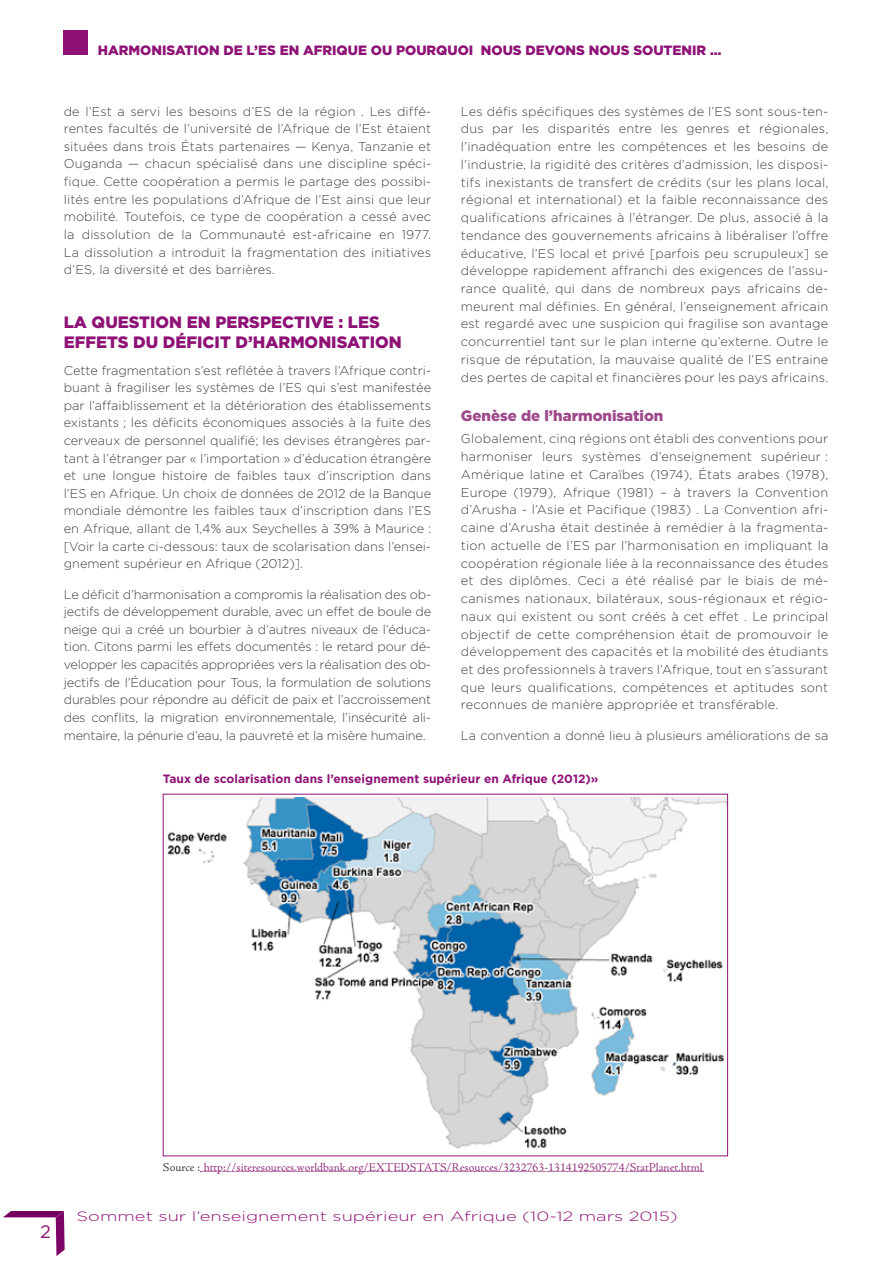
<style>
.page{position:relative;width:893px;height:1263px;background:#fff}
.page>*{position:absolute;margin:0;border:0;box-sizing:border-box;transform-origin:0 0}
.t1{font:18px "Gotham";color:#8e1276}
.t2{font:900 16.5px/20.1px "Gotham";color:#8e1276}
.t3{font:900 15px "Gotham";color:#9e498b}
.t4{font:900 13.5px "Gotham";color:#8e1276}
.t5{font:300 13.5px "Gotham";color:#8e1276;scale:1.36 1}
.t6{font:300 12.75px/17.7px "Gotham";color:#414042;text-align:justify}
.t7{font:12px "Adobe Jenson Pro";color:#963280}
.t8{font:700 12px "Gotham";color:#8e1276}
.s1{color:#414042}
</style>
<div class="page">
<svg style="left:3px;top:1211px;width:62px;height:45px"></svg>
<div style="left:64px;top:31px;width:24px;height:24px;background:#8e1276"></div>
<svg style="left:200px;top:1171px;width:503px;height:1px"></svg>
<img style="left:167px;top:797px;width:559px;height:352px">
<p class="t4" style="left:98px;top:43px;width:625px">HARMONISATION DE L’ES EN AFRIQUE OU POURQUOI NOUS DEVONS NOUS SOUTENIR …</p>
<p class="t6" style="left:64px;top:102px;width:369px">de l’Est a servi les besoins d’ES de la région . Les diffé&shy;rentes facultés de l’université de l’Afrique de l’Est étaient situées dans trois États partenaires — Kenya, Tanzanie et Ouganda — chacun spécialisé dans une discipline spéci&shy;fique. Cette coopération a permis le partage des possibi&shy;lités entre les populations d’Afrique de l’Est ainsi que leur mobilité. Toutefois, ce type de coopération a cessé avec la dissolution de la Communauté est-africaine en 1977.<br>La dissolution a introduit la fragmentation des initiatives d’ES, la diversité et des barrières.</p>
<p class="t6" style="left:461px;top:102px;width:369px">Les défis spécifiques des systèmes de l’ES sont sous-ten&shy;dus par les disparités entre les genres et régionales, l’inadéquation entre les compétences et les besoins de l’industrie, la rigidité des critères d’admission, les disposi&shy;tifs inexistants de transfert de crédits (sur les plans local, régional et international) et la faible reconnaissance des qualifications africaines à l’étranger. De plus, associé à la tendance des gouvernements africains à libéraliser l’offre éducative, l’ES local et privé [parfois peu scrupuleux] se développe rapidement affranchi des exigences de l’assu&shy;rance qualité, qui dans de nombreux pays africains de&shy;meurent mal définies. En général, l’enseignement africain est regardé avec une suspicion qui fragilise son avantage concurrentiel tant sur le plan interne qu’externe. Outre le risque de réputation, la mauvaise qualité de l’ES entraine des pertes de capital et financières pour les pays africains.</p>
<p class="t3" style="left:461px;top:407px;width:204px">GENÈSE DE L’HARMONISATION</p>
<p class="t6" style="left:461px;top:430px;width:369px">Globalement, cinq régions ont établi des conventions pour harmoniser leurs systèmes d’enseignement supérieur :<br>Amérique latine et Caraïbes (1974), États arabes (1978), Europe (1979), Afrique (1981) – à travers la Convention d’Arusha - l’Asie et Pacifique (1983) . La Convention afri&shy;caine d’Arusha était destinée à remédier à la fragmenta&shy;tion actuelle de l’ES par l’harmonisation en impliquant la coopération régionale liée à la reconnaissance des études et des diplômes. Ceci a été réalisé par le biais de mé&shy;canismes nationaux, bilatéraux, sous-régionaux et régio&shy;naux qui existent ou sont créés à cet effet . Le principal objectif de cette compréhension était de promouvoir le développement des capacités et la mobilité des étudiants et des professionnels à travers l’Afrique, tout en s’assurant que leurs qualifications, compétences et aptitudes sont reconnues de manière appropriée et transférable.</p>
<p class="t6" style="left:461px;top:726px;width:369px">La convention a donné lieu à plusieurs améliorations de sa</p>
<p class="t8" style="left:163px;top:772px;width:437px">Taux de scolarisation dans l’enseignement supérieur en Afrique (2012)»</p>
<p class="t2" style="left:64px;top:312px;width:339px">LA QUESTION EN PERSPECTIVE : LES<br>EFFETS DU DÉFICIT D’HARMONISATION</p>
<p class="t6" style="left:64px;top:361px;width:369px">Cette fragmentation s’est reflétée à travers l’Afrique contri&shy;buant à fragiliser les systèmes de l’ES qui s’est manifestée par l’affaiblissement et la détérioration des établissements existants ; les déficits économiques associés à la fuite des cerveaux de personnel qualifié; les devises étrangères par&shy;tant à l’étranger par « l’importation » d’éducation étrangère et une longue histoire de faibles taux d’inscription dans l’ES en Afrique. Un choix de données de 2012 de la Banque mondiale démontre les faibles taux d’inscription dans l’ES en Afrique, allant de 1,4% aux Seychelles à 39% à Maurice : [Voir la carte ci-dessous: taux de scolarisation dans l’ensei&shy;gnement supérieur en Afrique (2012)].</p>
<p class="t6" style="left:64px;top:585px;width:369px">Le déficit d’harmonisation a compromis la réalisation des ob&shy;jectifs de développement durable, avec un effet de boule de neige qui a créé un bourbier à d’autres niveaux de l’éduca&shy;tion. Citons parmi les effets documentés : le retard pour dé&shy;velopper les capacités appropriées vers la réalisation des ob&shy;jectifs de l’Éducation pour Tous, la formulation de solutions durables pour répondre au déficit de paix et l’accroissement des conflits, la migration environnementale, l’insécurité ali&shy;mentaire, la pénurie d’eau, la pauvreté et la misère humaine.</p>
<h1 class="t1" style="left:40px;top:1221px;width:12px">2</h1>
<p class="t7" style="left:163px;top:1160px;width:541px"><span class="s1">Source :</span> http://siteresources.worldbank.org/EXTEDSTATS/Resources/3232763-1314192505774/StatPlanet.html</p>
<p class="t5" style="left:77px;top:1209px;width:444px">Sommet sur l’enseignement supérieur en Afrique (10-12 mars 2015)</p>
</div>
